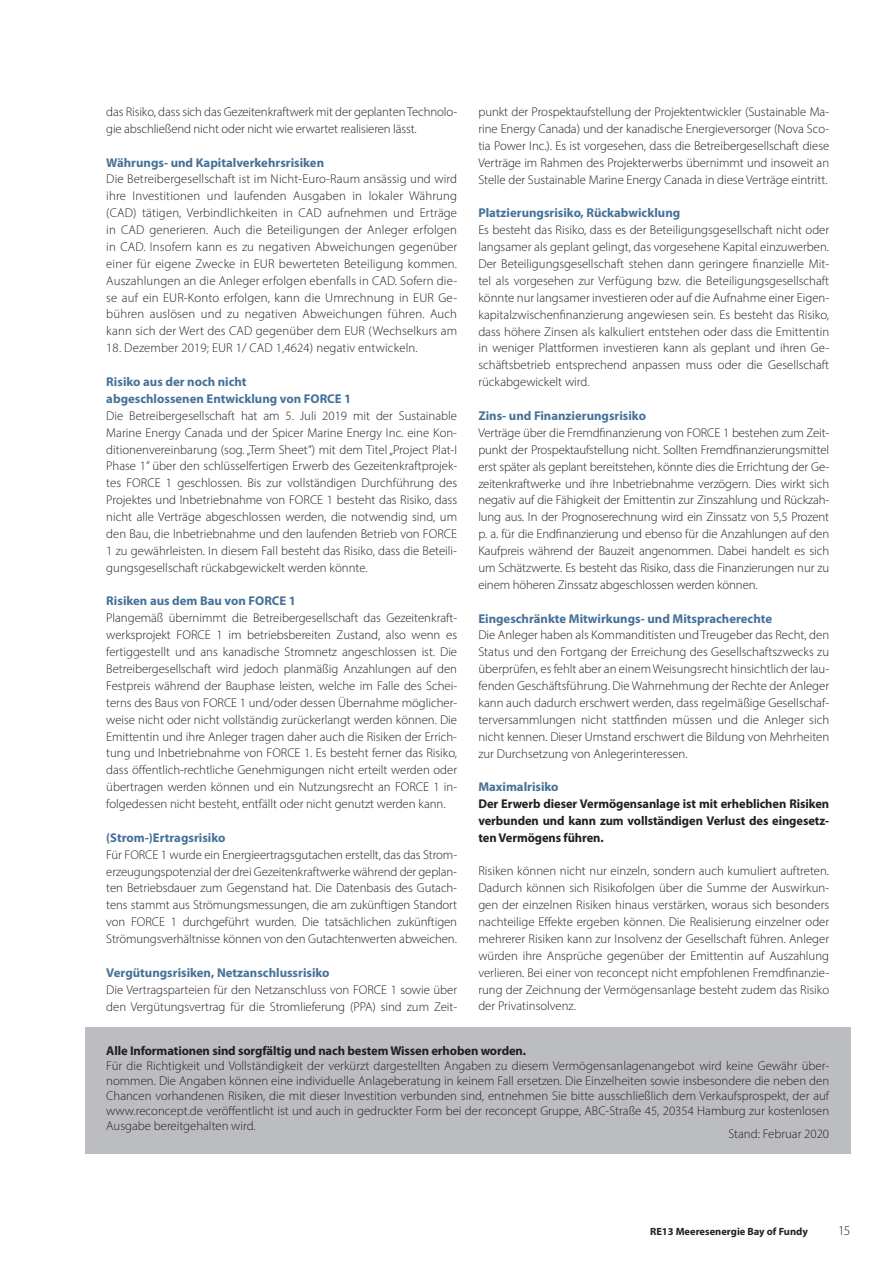
<style>
.page{position:relative;width:893px;height:1263px;background:#fff}
.page>*{position:absolute;margin:0;border:0;box-sizing:border-box;transform-origin:0 0}
.t1{font:300 13.5px "Myriad Pro";color:#231f20}
.t2{font:300 12.75px/17px "Myriad Pro";letter-spacing:-.005em;color:#231f20;text-align:justify}
.t3{font:700 12.75px/17px "Myriad Pro";color:#457198}
.t4{font:700 12.75px/16.8px "Myriad Pro";letter-spacing:-.01em;color:#231f20;text-align:justify}
.t5{font:700 10.5px "Myriad Pro";color:#231f20}
</style>
<div class="page">
<div style="left:85px;top:1028px;width:765px;height:126px;background:#bcbdc0"></div>
<p class="t2" style="left:106px;top:103px;width:352px">das Risiko, dass sich das Gezeitenkraftwerk mit der geplanten Technolo&shy;gie abschließend nicht oder nicht wie erwartet realisieren lässt.</p>
<p class="t3" style="left:106px;top:154px;width:219px">Währungs- und Kapitalverkehrsrisiken</p>
<p class="t2" style="left:106px;top:171px;width:352px">Die Betreibergesellschaft ist im Nicht-Euro-Raum ansässig und wird ihre Investitionen und laufenden Ausgaben in lokaler Währung (CAD) tätigen, Verbindlichkeiten in CAD aufnehmen und Erträge in CAD generieren. Auch die Beteiligungen der Anleger erfolgen in CAD. Insofern kann es zu negativen Abweichungen gegenüber einer für eigene Zwecke in EUR bewerteten Beteiligung kommen.<br>Auszahlungen an die Anleger erfolgen ebenfalls in CAD. Sofern die&shy;se auf ein EUR-Konto erfolgen, kann die Umrechnung in EUR Ge&shy;bühren auslösen und zu negativen Abweichungen führen. Auch kann sich der Wert des CAD gegenüber dem EUR (Wechselkurs am</p>
<p class="t2" style="left:106px;top:339px;width:313px">18. Dezember 2019; EUR 1/ CAD 1,4624) negativ entwickeln.</p>
<p class="t3" style="left:106px;top:373px;width:246px">Risiko aus der noch nicht<br>abgeschlossenen Entwicklung von FORCE 1</p>
<p class="t2" style="left:106px;top:407px;width:352px">Die Betreibergesellschaft hat am 5. Juli 2019 mit der Sustainable Marine Energy Canada und der Spicer Marine Energy Inc. eine Kon&shy;ditionenvereinbarung (sog. „Term Sheet”) mit dem Titel „Project Plat-I Phase 1” über den schlüsselfertigen Erwerb des Gezeitenkraftprojek&shy;tes FORCE 1 geschlossen. Bis zur vollständigen Durchführung des Projektes und Inbetriebnahme von FORCE 1 besteht das Risiko, dass nicht alle Verträge abgeschlossen werden, die notwendig sind, um den Bau, die Inbetriebnahme und den laufenden Betrieb von FORCE 1 zu gewährleisten. In diesem Fall besteht das Risiko, dass die Beteili&shy;gungsgesellschaft rückabgewickelt werden könnte.</p>
<p class="t3" style="left:106px;top:593px;width:191px">Risiken aus dem Bau von FORCE 1</p>
<p class="t2" style="left:106px;top:609px;width:352px">Plangemäß übernimmt die Betreibergesellschaft das Gezeitenkraft&shy;werksprojekt FORCE 1 im betriebsbereiten Zustand, also wenn es fertiggestellt und ans kanadische Stromnetz angeschlossen ist. Die Betreibergesellschaft wird jedoch planmäßig Anzahlungen auf den Festpreis während der Bauphase leisten, welche im Falle des Schei&shy;terns des Baus von FORCE 1 und/oder dessen Übernahme möglicher&shy;weise nicht oder nicht vollständig zurückerlangt werden können. Die Emittentin und ihre Anleger tragen daher auch die Risiken der Errich&shy;tung und Inbetriebnahme von FORCE 1. Es besteht ferner das Risiko, dass öffentlich-rechtliche Genehmigungen nicht erteilt werden oder übertragen werden können und ein Nutzungsrecht an FORCE 1 in&shy;folgedessen nicht besteht, entfällt oder nicht genutzt werden kann.</p>
<p class="t3" style="left:106px;top:829px;width:121px">(Strom-)Ertragsrisiko</p>
<p class="t2" style="left:106px;top:846px;width:352px">Für FORCE 1 wurde ein Energieertragsgutachen erstellt, das das Strom&shy;erzeugungspotenzial der drei Gezeitenkraftwerke während der geplan&shy;ten Betriebsdauer zum Gegenstand hat. Die Datenbasis des Gutach&shy;tens stammt aus Strömungsmessungen, die am zukünftigen Standort von FORCE 1 durchgeführt wurden. Die tatsächlichen zukünftigen Strömungsverhältnisse können von den Gutachtenwerten abweichen.</p>
<p class="t3" style="left:106px;top:964px;width:225px">Vergütungsrisiken, Netzanschlussrisiko</p>
<p class="t2" style="left:106px;top:981px;width:352px">Die Vertragsparteien für den Netzanschluss von FORCE 1 sowie über den Vergütungsvertrag für die Stromlieferung (PPA) sind zum Zeit-</p>
<p class="t2" style="left:478px;top:103px;width:352px">punkt der Prospektaufstellung der Projektentwickler (Sustainable Ma&shy;rine Energy Canada) und der kanadische Energieversorger (Nova Sco&shy;tia Power Inc.). Es ist vorgesehen, dass die Betreibergesellschaft diese Verträge im Rahmen des Projekterwerbs übernimmt und insoweit an Stelle der Sustainable Marine Energy Canada in diese Verträge eintritt.</p>
<p class="t3" style="left:478px;top:205px;width:203px">Platzierungsrisiko, Rückabwicklung</p>
<p class="t2" style="left:478px;top:221px;width:352px">Es besteht das Risiko, dass es der Beteiligungsgesellschaft nicht oder langsamer als geplant gelingt, das vorgesehene Kapital einzuwerben.<br>Der Beteiligungsgesellschaft stehen dann geringere finanzielle Mit&shy;tel als vorgesehen zur Verfügung bzw. die Beteiligungsgesellschaft könnte nur langsamer investieren oder auf die Aufnahme einer Eigen&shy;kapitalzwischenfinanzierung angewiesen sein. Es besteht das Risiko, dass höhere Zinsen als kalkuliert entstehen oder dass die Emittentin in weniger Plattformen investieren kann als geplant und ihren Ge&shy;schäftsbetrieb entsprechend anpassen muss oder die Gesellschaft rückabgewickelt wird.</p>
<p class="t3" style="left:478px;top:407px;width:169px">Zins- und Finanzierungsrisiko</p>
<p class="t2" style="left:478px;top:424px;width:352px">Verträge über die Fremdfinanzierung von FORCE 1 bestehen zum Zeit&shy;punkt der Prospektaufstellung nicht. Sollten Fremdfinanzierungsmittel erst später als geplant bereitstehen, könnte dies die Errichtung der Ge&shy;zeitenkraftwerke und ihre Inbetriebnahme verzögern. Dies wirkt sich negativ auf die Fähigkeit der Emittentin zur Zinszahlung und Rückzah&shy;lung aus. In der Prognoserechnung wird ein Zinssatz von 5,5 Prozent p. a. für die Endfinanzierung und ebenso für die Anzahlungen auf den Kaufpreis während der Bauzeit angenommen. Dabei handelt es sich um Schätzwerte. Es besteht das Risiko, dass die Finanzierungen nur zu einem höheren Zinssatz abgeschlossen werden können.</p>
<p class="t3" style="left:478px;top:610px;width:295px">Eingeschränkte Mitwirkungs- und Mitspracherechte</p>
<p class="t2" style="left:478px;top:627px;width:352px">Die Anleger haben als Kommanditisten und Treugeber das Recht, den Status und den Fortgang der Erreichung des Gesellschaftszwecks zu überprüfen, es fehlt aber an einem Weisungsrecht hinsichtlich der lau&shy;fenden Geschäftsführung. Die Wahrnehmung der Rechte der Anleger kann auch dadurch erschwert werden, dass regelmäßige Gesellschaf&shy;terversammlungen nicht stattfinden müssen und die Anleger sich nicht kennen. Dieser Umstand erschwert die Bildung von Mehrheiten zur Durchsetzung von Anlegerinteressen.</p>
<p class="t3" style="left:478px;top:779px;width:82px">Maximalrisiko</p>
<p class="t4" style="left:478px;top:795px;width:352px">Der Erwerb dieser Vermögensanlage ist mit erheblichen Risiken verbunden und kann zum vollständigen Verlust des eingesetz&shy;ten Vermögens führen.</p>
<p class="t2" style="left:478px;top:862px;width:352px">Risiken können nicht nur einzeln, sondern auch kumuliert auftreten.<br>Dadurch können sich Risikofolgen über die Summe der Auswirkun&shy;gen der einzelnen Risiken hinaus verstärken, woraus sich besonders nachteilige Effekte ergeben können. Die Realisierung einzelner oder mehrerer Risiken kann zur Insolvenz der Gesellschaft führen. Anleger würden ihre Ansprüche gegenüber der Emittentin auf Auszahlung verlieren. Bei einer von reconcept nicht empfohlenen Fremdfinanzie&shy;rung der Zeichnung der Vermögensanlage besteht zudem das Risiko der Privatinsolvenz.</p>
<p class="t4" style="left:106px;top:1043px;width:421px">Alle Informationen sind sorgfältig und nach bestem Wissen erhoben worden.</p>
<p class="t2" style="left:106px;top:1058px;width:724px;line-height:15px">Für die Richtigkeit und Vollständigkeit der verkürzt dargestellten Angaben zu diesem Vermögensanlagenangebot wird keine Gewähr über&shy;nommen. Die Angaben können eine individuelle Anlageberatung in keinem Fall ersetzen. Die Einzelheiten sowie insbesondere die neben den Chancen vorhandenen Risiken, die mit dieser Investition verbunden sind, entnehmen Sie bitte ausschließlich dem Verkaufsprospekt, der auf www.reconcept.de veröffentlicht ist und auch in gedruckter Form bei der reconcept Gruppe, ABC-Straße 45, 20354 Hamburg zur kostenlosen Ausgabe bereitgehalten wird.</p>
<p class="t2" style="left:728px;top:1125px;width:102px">Stand: Februar 2020</p>
<p class="t5" style="left:650px;top:1226px;width:159px">RE13 Meeresenergie Bay of Fundy</p>
<p class="t1" style="left:838px;top:1223px;width:14px">15</p>
</div>
